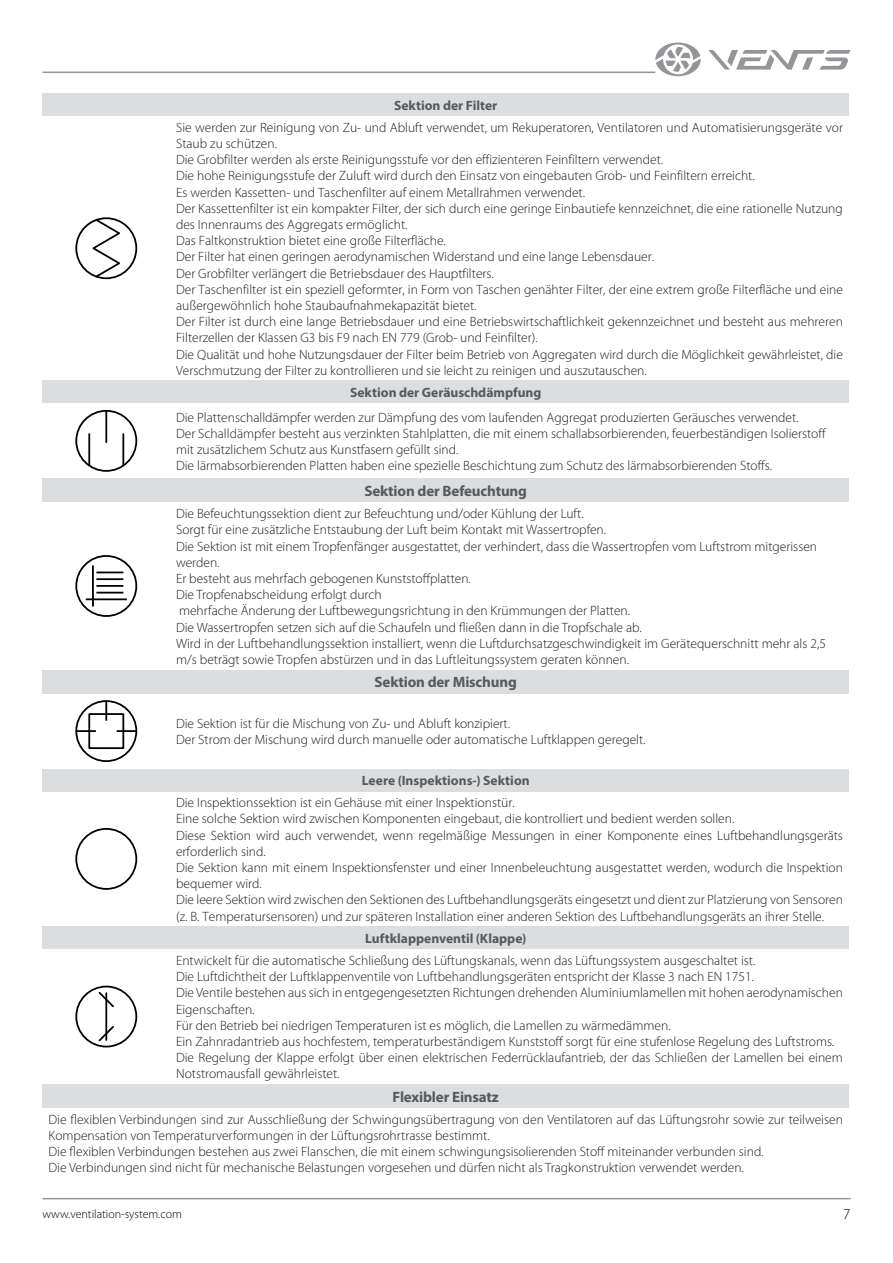
<style>
.page{position:relative;width:893px;height:1263px;background:#fff}
.page>*{position:absolute;margin:0;border:0;box-sizing:border-box;transform-origin:0 0}
.t1{font:700 15px "Myriad Pro";letter-spacing:-.01em;color:#58595b}
.t2{font:300 15px "Myriad Pro";color:#000}
.t3{font:300 13.5px/16.2px "Myriad Pro";color:#1c1c1b}
.t4{font:700 13.5px "Myriad Pro";color:#58595b}
.t5{font:300 12px "Myriad Pro";color:#000}
</style>
<div class="page">
<hr style="left:43px;top:1198px;width:807px;height:1px;background:#939598">
<hr style="left:43px;top:72px;width:612px;height:1px;background:#939598">
<svg style="left:708px;top:50px;width:142px;height:20px"></svg>
<svg style="left:655px;top:43px;width:46px;height:33px"></svg>
<div style="left:43px;top:94px;width:806px;height:22px;background:#dcddde"></div>
<div style="left:43px;top:381px;width:806px;height:22px;background:#dcddde"></div>
<div style="left:43px;top:479px;width:806px;height:23px;background:#dcddde"></div>
<div style="left:43px;top:670px;width:806px;height:23px;background:#dcddde"></div>
<div style="left:43px;top:769px;width:806px;height:22px;background:#dcddde"></div>
<div style="left:43px;top:927px;width:806px;height:22px;background:#dcddde"></div>
<div style="left:43px;top:1084px;width:806px;height:23px;background:#dcddde"></div>
<svg style="left:90px;top:219px;width:33px;height:60px"></svg>
<div style="left:75px;top:217px;width:62px;height:62px;border:2px solid #000;border-radius:50%"></div>
<div style="left:75px;top:410px;width:62px;height:62px;border:2px solid #000;border-radius:50%"></div>
<hr style="left:88px;top:434px;width:2px;height:31px;background:#000">
<hr style="left:105px;top:411px;width:2px;height:31px;background:#000">
<hr style="left:122px;top:434px;width:2px;height:31px;background:#000">
<div style="left:75px;top:555px;width:62px;height:62px;border:2px solid #000;border-radius:50%"></div>
<hr style="left:92px;top:565px;width:2px;height:41px;background:#000">
<hr style="left:86px;top:598px;width:41px;height:2px;background:#000">
<svg style="left:96px;top:592px;width:27px;height:1px"></svg>
<hr style="left:96px;top:585px;width:27px;height:2px;background:#000">
<hr style="left:96px;top:578px;width:27px;height:2px;background:#000">
<hr style="left:96px;top:571px;width:27px;height:2px;background:#000">
<div style="left:75px;top:700px;width:62px;height:62px;border:2px solid #000;border-radius:50%"></div>
<div style="left:88px;top:713px;width:36px;height:36px;border:2px solid #000"></div>
<svg style="left:117px;top:730px;width:19px;height:2px"></svg>
<hr style="left:76px;top:730px;width:20px;height:2px;background:#000">
<hr style="left:105px;top:701px;width:2px;height:20px;background:#000">
<div style="left:75px;top:828px;width:62px;height:62px;border:2px solid #000;border-radius:50%"></div>
<div style="left:75px;top:986px;width:62px;height:61px;border:2px solid #000;border-radius:50%"></div>
<svg style="left:98px;top:991px;width:16px;height:18px"></svg>
<hr style="left:105px;top:993px;width:2px;height:47px;background:#000">
<svg style="left:98px;top:1024px;width:16px;height:18px"></svg>
<p class="t4" style="left:394px;top:96px;width:105px">Sektion der Filter</p>
<p class="t3" style="left:176px;top:119px;width:668px">Sie werden zur Reinigung von Zu- und Abluft verwendet, um Rekuperatoren, Ventilatoren und Automatisierungsgeräte vor Staub zu schützen.<br>Die Grobfilter werden als erste Reinigungsstufe vor den effizienteren Feinfiltern verwendet.<br>Die hohe Reinigungsstufe der Zuluft wird durch den Einsatz von eingebauten Grob- und Feinfiltern erreicht.<br>Es werden Kassetten- und Taschenfilter auf einem Metallrahmen verwendet.<br>Der Kassettenfilter ist ein kompakter Filter, der sich durch eine geringe Einbautiefe kennzeichnet, die eine rationelle Nutzung des Innenraums des Aggregats ermöglicht.<br>Das Faltkonstruktion bietet eine große Filterfläche.<br>Der Filter hat einen geringen aerodynamischen Widerstand und eine lange Lebensdauer.<br>Der Grobfilter verlängert die Betriebsdauer des Hauptfilters.<br>Der Taschenfilter ist ein speziell geformter, in Form von Taschen genähter Filter, der eine extrem große Filterfläche und eine außergewöhnlich hohe Staubaufnahmekapazität bietet.<br>Der Filter ist durch eine lange Betriebsdauer und eine Betriebswirtschaftlichkeit gekennzeichnet und besteht aus mehreren Filterzellen der Klassen G3 bis F9 nach EN 779 (Grob- und Feinfilter).<br>Die Qualität und hohe Nutzungsdauer der Filter beim Betrieb von Aggregaten wird durch die Möglichkeit gewährleistet, die Verschmutzung der Filter zu kontrollieren und sie leicht zu reinigen und auszutauschen.</p>
<p class="t4" style="left:350px;top:384px;width:193px">Sektion der Geräuschdämpfung</p>
<p class="t3" style="left:176px;top:409px;width:651px">Die Plattenschalldämpfer werden zur Dämpfung des vom laufenden Aggregat produzierten Geräusches verwendet.<br>Der Schalldämpfer besteht aus verzinkten Stahlplatten, die mit einem schallabsorbierenden, feuerbeständigen Isolierstoff mit zusätzlichem Schutz aus Kunstfasern gefüllt sind.<br>Die lärmabsorbierenden Platten haben eine spezielle Beschichtung zum Schutz des lärmabsorbierenden Stoffs.</p>
<p class="t1" style="left:364px;top:481px;width:164px">Sektion der Befeuchtung</p>
<p class="t3" style="left:176px;top:506px;width:651px">Die Befeuchtungssektion dient zur Befeuchtung und/oder Kühlung der Luft.<br>Sorgt für eine zusätzliche Entstaubung der Luft beim Kontakt mit Wassertropfen.<br>Die Sektion ist mit einem Tropfenfänger ausgestattet, der verhindert, dass die Wassertropfen vom Luftstrom mitgerissen werden.<br>Er besteht aus mehrfach gebogenen Kunststoffplatten.<br>Die Tropfenabscheidung erfolgt durch<br>mehrfache Änderung der Luftbewegungsrichtung in den Krümmungen der Platten.<br>Die Wassertropfen setzen sich auf die Schaufeln und fließen dann in die Tropfschale ab.<br>Wird in der Luftbehandlungssektion installiert, wenn die Luftdurchsatzgeschwindigkeit im Gerätequerschnitt mehr als 2,5 m/s beträgt sowie Tropfen abstürzen und in das Luftleitungssystem geraten können.</p>
<p class="t1" style="left:375px;top:672px;width:144px">Sektion der Mischung</p>
<p class="t3" style="left:176px;top:716px;width:471px">Die Sektion ist für die Mischung von Zu- und Abluft konzipiert.<br>Der Strom der Mischung wird durch manuelle oder automatische Luftklappen geregelt.</p>
<p class="t4" style="left:362px;top:772px;width:169px">Leere (Inspektions-) Sektion</p>
<p class="t3" style="left:176px;top:795px;width:668px">Die Inspektionssektion ist ein Gehäuse mit einer Inspektionstür.<br>Eine solche Sektion wird zwischen Komponenten eingebaut, die kontrolliert und bedient werden sollen.<br>Diese Sektion wird auch verwendet, wenn regelmäßige Messungen in einer Komponente eines Luftbehandlungsgeräts erforderlich sind.<br>Die Sektion kann mit einem Inspektionsfenster und einer Innenbeleuchtung ausgestattet werden, wodurch die Inspektion bequemer wird.<br>Die leere Sektion wird zwischen den Sektionen des Luftbehandlungsgeräts eingesetzt und dient zur Platzierung von Sensoren (z. B. Temperatursensoren) und zur späteren Installation einer anderen Sektion des Luftbehandlungsgeräts an ihrer Stelle.</p>
<p class="t4" style="left:365px;top:929px;width:163px">Luftklappenventil (Klappe)</p>
<p class="t3" style="left:176px;top:952px;width:668px">Entwickelt für die automatische Schließung des Lüftungskanals, wenn das Lüftungssystem ausgeschaltet ist.<br>Die Luftdichtheit der Luftklappenventile von Luftbehandlungsgeräten entspricht der Klasse 3 nach EN 1751.<br>Die Ventile bestehen aus sich in entgegengesetzten Richtungen drehenden Aluminiumlamellen mit hohen aerodynamischen Eigenschaften.<br>Für den Betrieb bei niedrigen Temperaturen ist es möglich, die Lamellen zu wärmedämmen.<br>Ein Zahnradantrieb aus hochfestem, temperaturbeständigem Kunststoff sorgt für eine stufenlose Regelung des Luftstroms.<br>Die Regelung der Klappe erfolgt über einen elektrischen Federrücklaufantrieb, der das Schließen der Lamellen bei einem Notstromausfall gewährleistet.</p>
<p class="t1" style="left:392px;top:1087px;width:108px">Flexibler Einsatz</p>
<p class="t3" style="left:49px;top:1111px;width:796px">Die flexiblen Verbindungen sind zur Ausschließung der Schwingungsübertragung von den Ventilatoren auf das Lüftungsrohr sowie zur teilweisen Kompensation von Temperaturverformungen in der Lüftungsrohrtrasse bestimmt.<br>Die flexiblen Verbindungen bestehen aus zwei Flanschen, die mit einem schwingungsisolierenden Stoff miteinander verbunden sind.<br>Die Verbindungen sind nicht für mechanische Belastungen vorgesehen und dürfen nicht als Tragkonstruktion verwendet werden.</p>
<p class="t5" style="left:43px;top:1207px;width:141px">www.ventilation-system.com</p>
<p class="t2" style="left:843px;top:1205px;width:9px">7</p>
</div>
